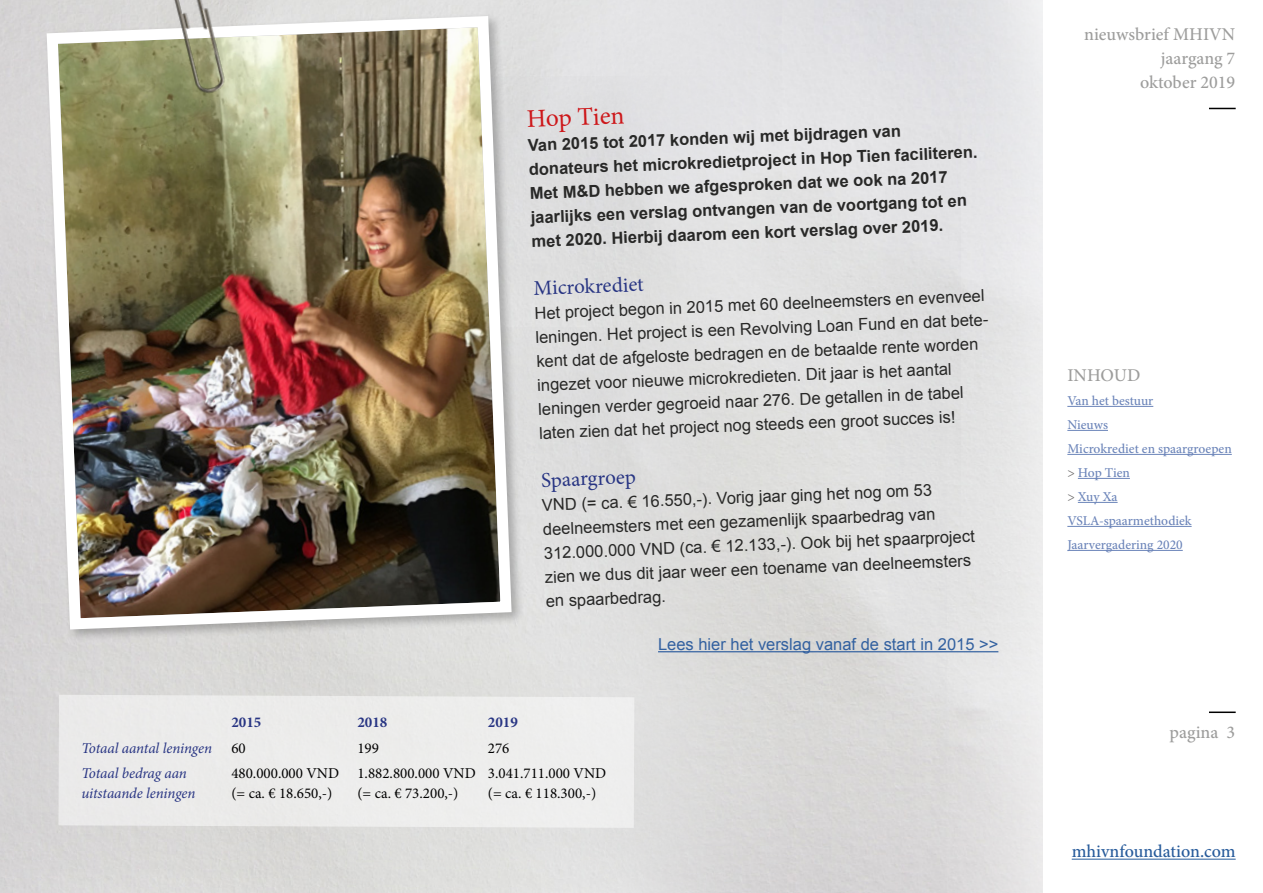
<style>
.page{position:relative;width:1263px;height:893px;background:#fff}
.page>*{position:absolute;margin:0;border:0;box-sizing:border-box;transform-origin:0 0}
.t1{font:25.5px "Minion Pro";color:#cd171a}
.t2{font:21px "Minion Pro";color:#283583}
.t3{font:500 18px/24px "Minion Pro";color:#9d9d9c;text-align:right}
.t4{font:500 18px "Minion Pro";color:#275b9b}
.t5{font:16.5px/24px "Arial";color:#282827}
.t6{font:700 16.5px/24px "Arial";color:#282827}
.t7{font:16.5px "Arial";color:#3361a0}
.t8{font:15px "Minion Pro";color:#000}
.t9{font:italic 15px "Minion Pro";letter-spacing:-.01em;color:#283583}
.t10{font:700 15px "Minion Pro";color:#283583}
.t11{font:500 13.5px/24px "Minion Pro";color:#6b84b9}
.s1{color:#706f6f}
</style>
<div class="page">
<hr style="left:1072px;top:859px;width:164px;height:1px;background:#275b9b">
<hr style="left:1209px;top:711px;width:27px;height:2px;background:#000">
<svg style="left:1209px;top:108px;width:27px;height:1px"></svg>
<hr style="left:1067px;top:406px;width:86px;height:1px;background:#6b84b9">
<hr style="left:1067px;top:430px;width:41px;height:1px;background:#6b84b9">
<hr style="left:1067px;top:454px;width:165px;height:1px;background:#6b84b9">
<hr style="left:1078px;top:478px;width:52px;height:1px;background:#6b84b9">
<hr style="left:1078px;top:502px;width:39px;height:1px;background:#6b84b9">
<hr style="left:1067px;top:526px;width:124px;height:1px;background:#6b84b9">
<hr style="left:1067px;top:550px;width:116px;height:1px;background:#6b84b9">
<div style="left:58px;top:695px;width:576px;height:133px;background:#ececeb"></div>
<div style="left:43px;top:13px;width:481px;height:630px;background:#dcdcdc"></div>
<img style="left:41px;top:10px;width:476px;height:625px">
<img style="left:170px;top:0;width:59px;height:98px">
<hr style="left:658px;top:651px;width:340px;height:1px;background:#3361a0">
<h1 class="t1" style="left:526px;top:102px;width:99px;rotate:-2deg">Hop Tien</h1>
<p class="t6" style="left:527px;top:133px;width:451px;rotate:-2deg">Van 2015 tot 2017 konden wij met bijdragen van donateurs het microkredietproject in Hop Tien faciliteren.<br>Met M&amp;D hebben we afgesproken dat we ook na 2017 jaarlijks een verslag ontvangen van de voortgang tot en met 2020. Hierbij daarom een kort verslag over 2019.</p>
<p class="t2" style="left:533px;top:274px;width:112px;rotate:-2deg">Microkrediet</p>
<p class="t5" style="left:534px;top:300px;width:466px;rotate:-2deg">Het project begon in 2015 met 60 deelneemsters en evenveel leningen. Het project is een Revolving Loan Fund en dat bete&shy;kent dat de afgeloste bedragen en de betaalde rente worden ingezet voor nieuwe microkredieten. Dit jaar is het aantal leningen verder gegroeid naar 276. De getallen in de tabel laten zien dat het project nog steeds een groot succes is!</p>
<p class="t2" style="left:541px;top:466px;width:96px;rotate:-2deg">Spaargroep</p>
<p class="t5" style="left:542px;top:492px;width:433px;rotate:-2deg">VND (= ca. € 16.550,-). Vorig jaar ging het nog om 53 deelneemsters met een gezamenlijk spaarbedrag van 312.000.000 VND (ca. € 12.133,-). Ook bij het spaarproject zien we dus dit jaar weer een toename van deelneemsters en spaarbedrag.</p>
<p class="t10" style="left:231px;top:712px;width:31px">2015</p>
<p class="t10" style="left:357px;top:712px;width:31px">2018</p>
<p class="t10" style="left:488px;top:712px;width:31px">2019</p>
<p class="t9" style="left:81px;top:738px;width:132px">Totaal aantal leningen</p>
<p class="t8" style="left:231px;top:738px;width:16px">60</p>
<p class="t8" style="left:357px;top:738px;width:23px">199</p>
<p class="t8" style="left:488px;top:738px;width:23px">276</p>
<p class="t9" style="left:81px;top:763px;width:107px">Totaal bedrag aan</p>
<p class="t8" style="left:231px;top:763px;width:376px">480.000.000 VND 1.882.800.000 VND 3.041.711.000 VND</p>
<p class="t9" style="left:81px;top:783px;width:116px">uitstaande leningen</p>
<p class="t8" style="left:231px;top:783px;width:103px">(= ca. € 18.650,-)</p>
<p class="t8" style="left:357px;top:783px;width:103px">(= ca. € 73.200,-)</p>
<p class="t8" style="left:488px;top:783px;width:110px">(= ca. € 118.300,-)</p>
<p class="t7" style="left:658px;top:633px;width:342px">Lees hier het verslag vanaf de start in 2015 &gt;&gt;</p>
<p class="t3" style="left:1084px;top:22px;width:153px">nieuwsbrief MHIVN jaargang 7<br>oktober 2019</p>
<p class="t3" style="left:1067px;top:363px;width:75px">INHOUD</p>
<p class="t11" style="left:1067px;top:389px;width:166px">Van het bestuur<br>Nieuws<br>Microkrediet en spaargroepen <span class="s1">&gt;</span> Hop Tien<br><span class="s1">&gt;</span> Xuy Xa<br>VSLA-spaarmethodiek<br>Jaarvergadering 2020</p>
<p class="t3" style="left:1169px;top:720px;width:67px">pagina 3</p>
<p class="t4" style="left:1072px;top:839px;width:165px">mhivnfoundation.com</p>
</div>
